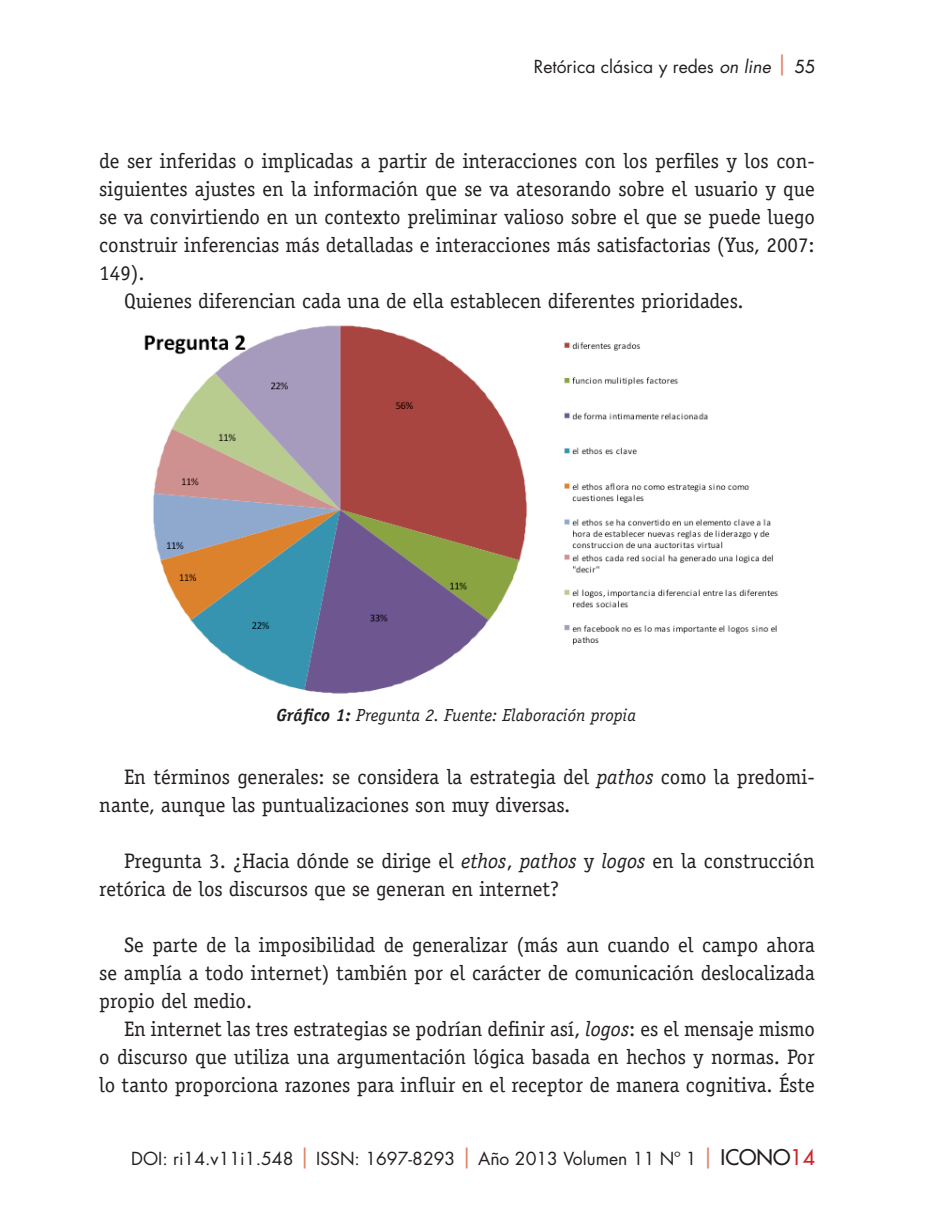
<style>
.page{position:relative;width:939px;height:1220px;background:#fff}
.page>*{position:absolute;margin:0;border:0;box-sizing:border-box;transform-origin:0 0}
.texto_articulo{font:21px/28px "Officina Serif Std";color:#231f20;text-align:justify}
.t1{font:17.5px "Futura Std";color:#231f20}
.t2{font:italic 17.5px "Officina Serif Std";color:#231f20}
.s1{font-style:italic}
.s2{font-size:21px;color:#e18066}
.s3{font-weight:500}
.s4{font-weight:700}
.s5{font-weight:500;font-size:21px}
.s6{font-weight:500;font-size:21px;color:#d1232a}
</style>
<div class="page">
<img style="left:144px;top:325px;width:634px;height:369px">
<p class="t1" style="left:533px;top:56px;width:282px">Retórica clásica y redes <span class="s1">on line</span> <span class="s2">|</span> <span class="s3">55</span></p>
<p class="texto_articulo" style="left:99px;top:147px;width:716px">de ser inferidas o implicadas a partir de interacciones con los perfiles y los con&shy;siguientes ajustes en la información que se va atesorando sobre el usuario y que se va convirtiendo en un contexto preliminar valioso sobre el que se puede luego construir inferencias más detalladas e interacciones más satisfactorias (Yus, 2007:<br>149).</p>
<p class="texto_articulo" style="left:124px;top:287px;width:620px">Quienes diferencian cada una de ella establecen diferentes prioridades.</p>
<p class="t2" style="left:276px;top:705px;width:361px"><span class="s4">Gráfico 1:</span> Pregunta 2. Fuente: Elaboración propia</p>
<p class="texto_articulo" style="left:99px;top:763px;width:716px;text-indent:25px">En términos generales: se considera la estrategia del <span class="s1">pathos</span> como la predomi&shy;nante, aunque las puntualizaciones son muy diversas.</p>
<p class="texto_articulo" style="left:99px;top:847px;width:716px;text-indent:25px">Pregunta 3. ¿Hacia dónde se dirige el <span class="s1">ethos</span>, <span class="s1">pathos</span> y <span class="s1">logos</span> en la construcción retórica de los discursos que se generan en internet?</p>
<p class="texto_articulo" style="left:99px;top:931px;width:716px;text-indent:25px">Se parte de la imposibilidad de generalizar (más aun cuando el campo ahora se amplía a todo internet) también por el carácter de comunicación deslocalizada propio del medio.</p>
<p class="texto_articulo" style="left:99px;top:1015px;width:716px;text-indent:25px">En internet las tres estrategias se podrían definir así, <span class="s1">logos</span>: es el mensaje mismo o discurso que utiliza una argumentación lógica basada en hechos y normas. Por lo tanto proporciona razones para influir en el receptor de manera cognitiva. Éste</p>
<p class="t1" style="left:131px;top:1148px;width:684px">DOI: ri14.v11i1.548 <span class="s2">|</span> ISSN: 1697-8293 <span class="s2">|</span> Año 2013 Volumen 11 Nº 1 <span class="s2">|</span> <span class="s5">ICONO</span><span class="s6">14</span></p>
</div>
